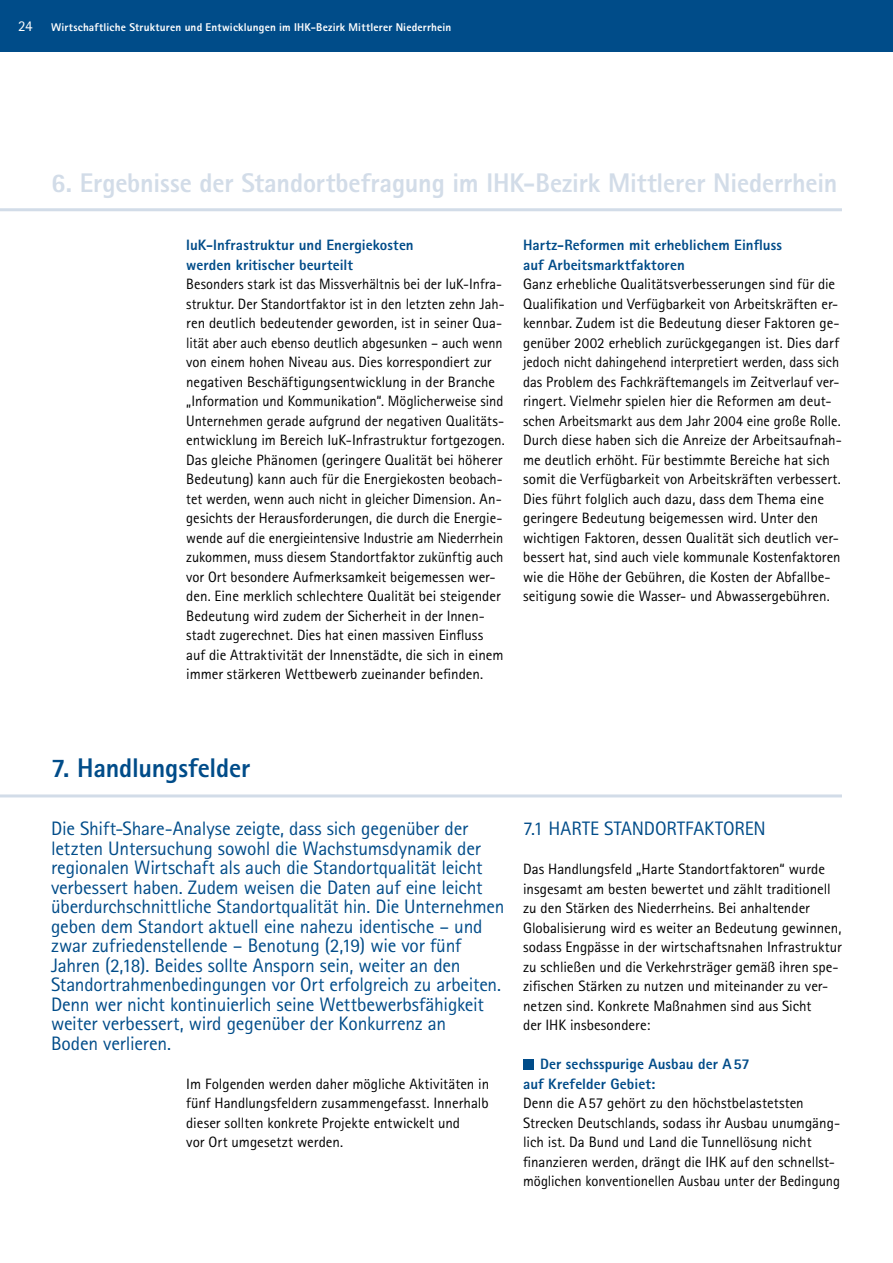
<style>
.page{position:relative;width:893px;height:1263px;background:#fff}
.page>*{position:absolute;margin:0;border:0;box-sizing:border-box;transform-origin:0 0}
.t1{font:800 27px "Rotis Sans Serif Pro";letter-spacing:-.005em;color:#d2dce8}
.t2{font:800 27px "Rotis Sans Serif Pro";letter-spacing:-.005em;color:#004c89}
.t3{font:19.5px/19.5px "Rotis Sans Serif Pro";letter-spacing:-.015em;color:#004c89}
.t4{font:15px/19.5px "Rotis Sans Serif Pro";letter-spacing:-.005em;color:#000}
.t5{font:15px/19.5px "Rotis Sans Serif Pro";letter-spacing:-.005em;color:#000;scale:.96 1}
.t6{font:800 15px/19.5px "Rotis Sans Serif Pro";letter-spacing:.005em;color:#004c89}
.t7{font:800 11.25px "Rotis Sans Serif Pro";letter-spacing:.015em;color:#fff}
.s1{font-weight:400;font-size:15px}
</style>
<div class="page">
<div style="left:0;top:0;width:893px;height:51px;background:#004c89"></div>
<hr style="left:0;top:208px;width:842px;height:3px;background:#d2dce8">
<hr style="left:0;top:794px;width:842px;height:3px;background:#d2dce8">
<div style="left:523px;top:1059px;width:11px;height:10px;background:#004c89"></div>
<p class="t7" style="left:18px;top:20px;width:435px"><span class="s1">24</span> Wirtschaftliche Strukturen und Entwicklungen im IHK-Bezirk Mittlerer Niederrhein</p>
<h1 class="t1" style="left:51px;top:165px;width:788px">6. Ergebnisse der Standortbefragung im IHK-Bezirk Mittlerer Niederrhein</h1>
<p class="t6" style="left:186px;top:235px;width:229px">IuK-Infrastruktur und Energiekosten werden kritischer beurteilt</p>
<p class="t5" style="left:186px;top:275px;width:334px">Besonders stark ist das Missverhältnis bei der IuK-Infra&shy;struktur. Der Standortfaktor ist in den letzten zehn Jah&shy;ren deutlich bedeutender geworden, ist in seiner Qua&shy;lität aber auch ebenso deutlich abgesunken – auch wenn von einem hohen Niveau aus. Dies korrespondiert zur negativen Beschäftigungsentwicklung in der Branche „Information und Kommunikation“. Möglicherweise sind Unternehmen gerade aufgrund der negativen Qualitäts&shy;entwicklung im Bereich IuK-Infrastruktur fortgezogen.<br>Das gleiche Phänomen (geringere Qualität bei höherer Bedeutung) kann auch für die Energiekosten beobach&shy;tet werden, wenn auch nicht in gleicher Dimension. An&shy;gesichts der Herausforderungen, die durch die Energie&shy;wende auf die energieintensive Industrie am Niederrhein zukommen, muss diesem Standortfaktor zukünftig auch vor Ort besondere Aufmerksamkeit beigemessen wer&shy;den. Eine merklich schlechtere Qualität bei steigender Bedeutung wird zudem der Sicherheit in der Innen&shy;stadt zugerechnet. Dies hat einen massiven Einfluss auf die Attraktivität der Innenstädte, die sich in einem immer stärkeren Wettbewerb zueinander befinden.</p>
<p class="t6" style="left:523px;top:235px;width:260px">Hartz-Reformen mit erheblichem Einfluss auf Arbeitsmarktfaktoren</p>
<p class="t4" style="left:523px;top:275px;width:320px">Ganz erhebliche Qualitätsverbesserungen sind für die Qualifikation und Verfügbarkeit von Arbeitskräften er&shy;kennbar. Zudem ist die Bedeutung dieser Faktoren ge&shy;genüber 2002 erheblich zurückgegangen ist. Dies darf jedoch nicht dahingehend interpretiert werden, dass sich das Problem des Fachkräftemangels im Zeitverlauf ver&shy;ringert. Vielmehr spielen hier die Reformen am deut&shy;schen Arbeitsmarkt aus dem Jahr 2004 eine große Rolle.<br>Durch diese haben sich die Anreize der Arbeitsaufnah&shy;me deutlich erhöht. Für bestimmte Bereiche hat sich somit die Verfügbarkeit von Arbeitskräften verbessert.<br>Dies führt folglich auch dazu, dass dem Thema eine geringere Bedeutung beigemessen wird. Unter den wichtigen Faktoren, dessen Qualität sich deutlich ver&shy;bessert hat, sind auch viele kommunale Kostenfaktoren wie die Höhe der Gebühren, die Kosten der Abfallbe&shy;seitigung sowie die Wasser- und Abwassergebühren.</p>
<h1 class="t2" style="left:51px;top:750px;width:201px">7. Handlungsfelder</h1>
<p class="t3" style="left:51px;top:819px;width:455px">Die Shift-Share-Analyse zeigte, dass sich gegenüber der letzten Untersuchung sowohl die Wachstumsdynamik der regionalen Wirtschaft als auch die Standortqualität leicht verbessert haben. Zudem weisen die Daten auf eine leicht überdurchschnittliche Standortqualität hin. Die Unternehmen geben dem Standort aktuell eine nahezu identische – und zwar zufriedenstellende – Benotung (2,19) wie vor fünf Jahren (2,18). Beides sollte Ansporn sein, weiter an den Standortrahmenbedingungen vor Ort erfolgreich zu arbeiten.<br>Denn wer nicht kontinuierlich seine Wettbewerbsfähigkeit weiter verbessert, wird gegenüber der Konkurrenz an<br>Boden verlieren.</p>
<p class="t4" style="left:186px;top:1074px;width:304px">Im Folgenden werden daher mögliche Aktivitäten in fünf Handlungsfeldern zusammengefasst. Innerhalb dieser sollten konkrete Projekte entwickelt und<br>vor Ort umgesetzt werden.</p>
<h2 class="t3" style="left:523px;top:819px;width:241px">7.1 Harte Standortfaktoren</h2>
<p class="t4" style="left:523px;top:860px;width:320px">Das Handlungsfeld „Harte Standortfaktoren“ wurde insgesamt am besten bewertet und zählt traditionell zu den Stärken des Niederrheins. Bei anhaltender Globalisierung wird es weiter an Bedeutung gewinnen, sodass Engpässe in der wirtschaftsnahen Infrastruktur zu schließen und die Verkehrsträger gemäß ihren spe&shy;zifischen Stärken zu nutzen und miteinander zu ver&shy;netzen sind. Konkrete Maßnahmen sind aus Sicht<br>der IHK insbesondere:</p>
<p class="t6" style="left:523px;top:1054px;width:228px;text-indent:17px">Der sechsspurige Ausbau der A57 auf Krefelder Gebiet:</p>
<p class="t4" style="left:523px;top:1094px;width:318px">Denn die A57 gehört zu den höchstbelastetsten Strecken Deutschlands, sodass ihr Ausbau unumgäng&shy;lich ist. Da Bund und Land die Tunnellösung nicht finanzieren werden, drängt die IHK auf den schnellst&shy;möglichen konventionellen Ausbau unter der Bedingung</p>
</div>
